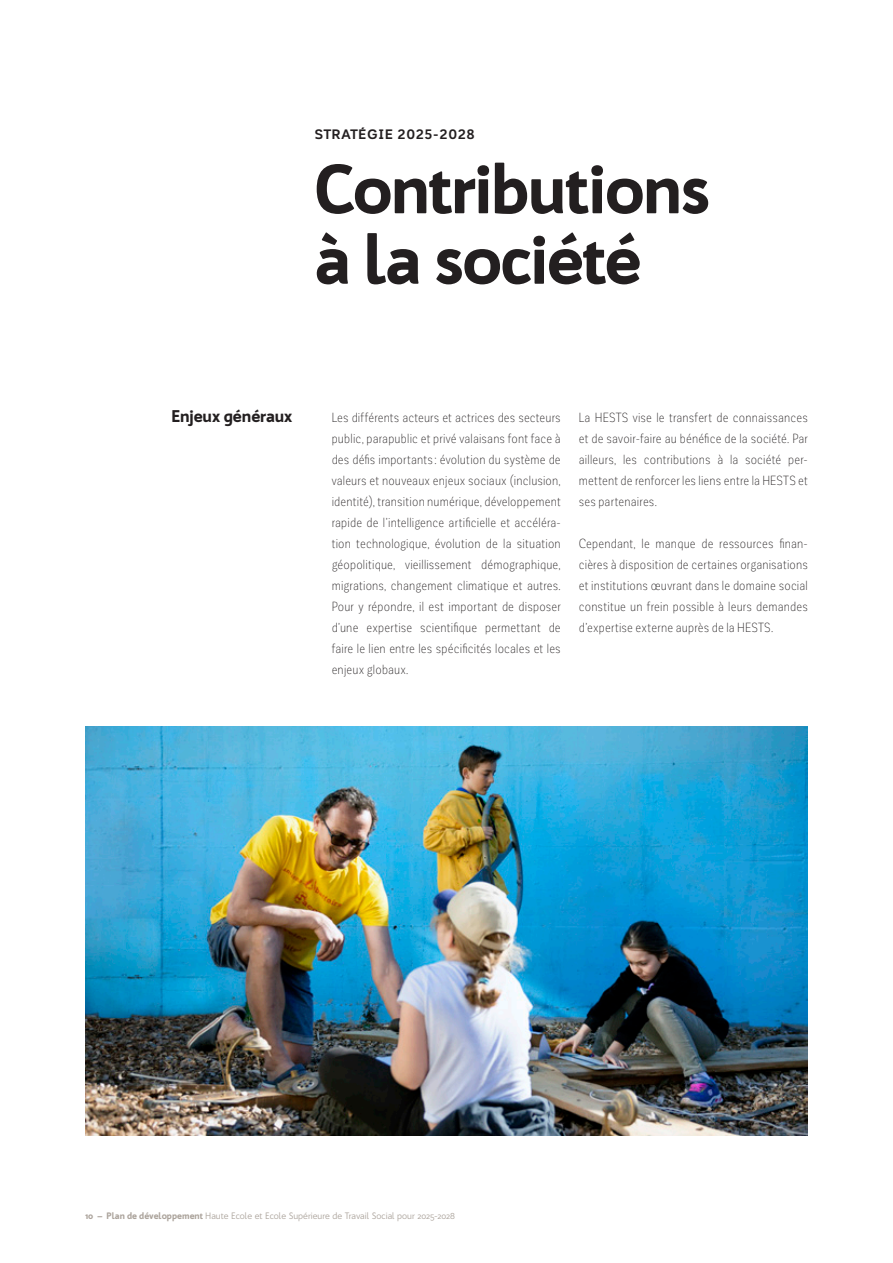
<style>
.page{position:relative;width:893px;height:1263px;background:#fff}
.page>*{position:absolute;margin:0;border:0;box-sizing:border-box;transform-origin:0 0}
.t1{font:900 67.5px/70.5px "Bw Quinta Pro";letter-spacing:-.025em;color:#231f20}
.t2{font:900 16.5px "Bw Quinta Pro";letter-spacing:-.01em;color:#231f20}
.t3{font:700 13.5px "Corporative Sans Alt";letter-spacing:.05em;color:#231f20}
.t4{font:300 13.05px/21px "Corporative Sans Cnd";letter-spacing:.01em;color:#231f20;text-align:justify}
.t5{font:9px "Bw Quinta Pro";color:#aba39b}
.s1{font-weight:900}
</style>
<div class="page">
<img style="left:85px;top:726px;width:723px;height:410px">
<p class="t3" style="left:315px;top:126px;width:162px">STRATÉGIE 2025-2028</p>
<h1 class="t1" style="left:315px;top:154px;width:397px">Contributions à la société</h1>
<p class="t2" style="left:171px;top:405px;width:122px">Enjeux généraux</p>
<p class="t4" style="left:332px;top:407px;width:231px">Les différents acteurs et actrices des secteurs public, parapublic et privé valaisans font face à des défis importants: évolution du système de valeurs et nouveaux enjeux sociaux (inclusion, identité), transition numérique, développement rapide de l’intelligence artificielle et accéléra&shy;tion technologique, évolution de la situation géopolitique, vieillissement démographique, migrations, changement climatique et autres.<br>Pour y répondre, il est important de disposer d’une expertise scientifique permettant de faire le lien entre les spécificités locales et les enjeux globaux.</p>
<p class="t4" style="left:579px;top:407px;width:231px">La HESTS vise le transfert de connaissances et de savoir-faire au bénéfice de la société. Par ailleurs, les contributions à la société per&shy;mettent de renforcer les liens entre la HESTS et ses partenaires.</p>
<p class="t4" style="left:579px;top:533px;width:231px">Cependant, le manque de ressources finan&shy;cières à disposition de certaines organisations et institutions œuvrant dans le domaine social constitue un frein possible à leurs demandes d’expertise externe auprès de la HESTS.</p>
<p class="t5" style="left:85px;top:1210px;width:371px"><span class="s1">10 – Plan de développement</span> Haute Ecole et Ecole Supérieure de Travail Social pour 2025-2028</p>
</div>
